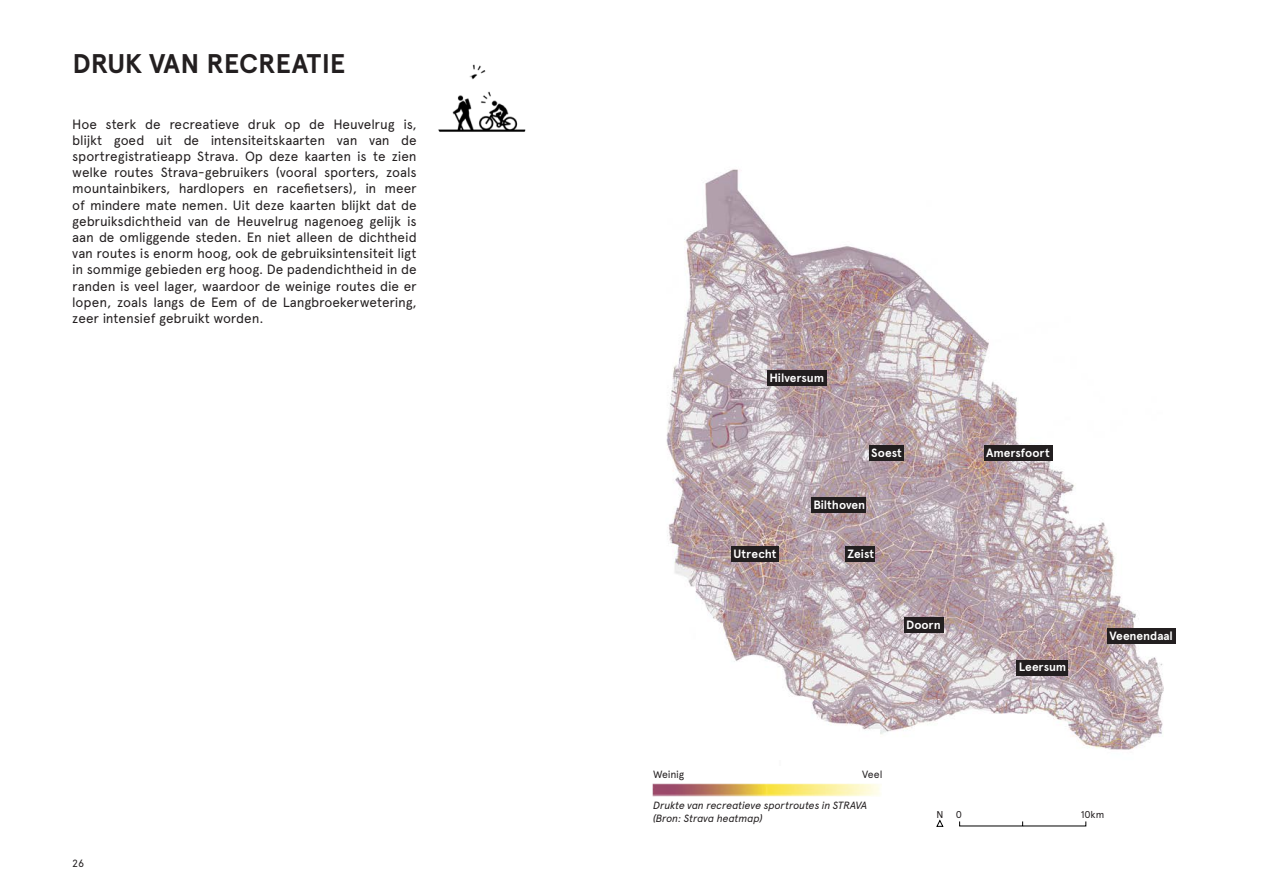
<style>
.page{position:relative;width:1263px;height:893px;background:#fff}
.page>*{position:absolute;margin:0;border:0;box-sizing:border-box;transform-origin:0 0}
.hoofdstuk{font:700 27px "Apercu";letter-spacing:-.015em;color:#231f20}
.hoofdstuk_ongenummer{font:13.5px/16.2px "Apercu";letter-spacing:-.015em;color:#231f20;text-align:justify}
.t1{font:700 12px "Apercu";letter-spacing:-.005em;color:#fff}
.onderschrift{font:italic 10.5px "Apercu";letter-spacing:-.01em;color:#231f20}
.onderschrift-2{font:10.5px "Apercu";letter-spacing:-.015em;color:#231f20}
.onderschrift-3{font:10.05px "Apercu";color:#231f20}
</style>
<div class="page">
<img style="left:663px;top:169px;width:501px;height:628px">
<img style="left:438px;top:64px;width:88px;height:68px">
<img style="left:653px;top:784px;width:229px;height:12px">
<svg style="left:936px;top:820px;width:8px;height:7px"></svg>
<svg style="left:1022px;top:821px;width:64px;height:6px"></svg>
<div style="left:731px;top:546px;width:48px;height:16px;background:#231f20"></div>
<div style="left:767px;top:371px;width:60px;height:15px;background:#231f20"></div>
<div style="left:984px;top:445px;width:68px;height:16px;background:#231f20"></div>
<div style="left:1107px;top:628px;width:69px;height:16px;background:#231f20"></div>
<div style="left:1017px;top:660px;width:51px;height:15px;background:#231f20"></div>
<div style="left:869px;top:445px;width:35px;height:16px;background:#231f20"></div>
<div style="left:845px;top:546px;width:30px;height:16px;background:#231f20"></div>
<div style="left:811px;top:497px;width:55px;height:16px;background:#231f20"></div>
<div style="left:904px;top:617px;width:40px;height:16px;background:#231f20"></div>
<p class="hoofdstuk" style="left:72px;top:47px;width:274px">DRUK VAN RECREATIE</p>
<p class="hoofdstuk_ongenummer" style="left:72px;top:116px;width:346px">Hoe sterk de recreatieve druk op de Heuvelrug is, blijkt goed uit de intensiteitskaarten van van de sportregistratieapp Strava. Op deze kaarten is te zien welke routes Strava-gebruikers (vooral sporters, zoals mountainbikers, hardlopers en racefietsers), in meer of mindere mate nemen. Uit deze kaarten blijkt dat de gebruiksdichtheid van de Heuvelrug nagenoeg gelijk is aan de omliggende steden. En niet alleen de dichtheid van routes is enorm hoog, ook de gebruiksintensiteit ligt in sommige gebieden erg hoog. De padendichtheid in de randen is veel lager, waardoor de weinige routes die er lopen, zoals langs de Eem of de Langbroekerwetering, zeer intensief gebruikt worden.</p>
<p class="onderschrift-2" style="left:72px;top:857px;width:14px">26</p>
<p class="t1" style="left:769px;top:371px;width:56px">Hilversum</p>
<p class="t1" style="left:871px;top:445px;width:32px">Soest</p>
<p class="t1" style="left:733px;top:547px;width:45px">Utrecht</p>
<p class="t1" style="left:813px;top:497px;width:53px">Bilthoven</p>
<p class="t1" style="left:847px;top:547px;width:28px">Zeist</p>
<p class="t1" style="left:906px;top:617px;width:36px">Doorn</p>
<p class="onderschrift-2" style="left:653px;top:768px;width:33px">Weinig</p>
<p class="onderschrift-2" style="left:862px;top:768px;width:22px">Veel</p>
<p class="t1" style="left:986px;top:445px;width:65px">Amersfoort</p>
<p class="t1" style="left:1019px;top:660px;width:49px">Leersum</p>
<p class="t1" style="left:1109px;top:628px;width:65px">Veenendaal</p>
<p class="onderschrift" style="left:653px;top:797px;width:216px">Drukte van recreatieve sportroutes in STRAVA</p>
<p class="onderschrift" style="left:653px;top:810px;width:111px">(Bron: Strava heatmap)</p>
<p class="onderschrift-3" style="left:936px;top:809px;width:8px">N</p>
<p class="onderschrift-3" style="left:956px;top:809px;width:8px">0</p>
<p class="onderschrift-3" style="left:1081px;top:809px;width:25px">10km</p>
</div>
